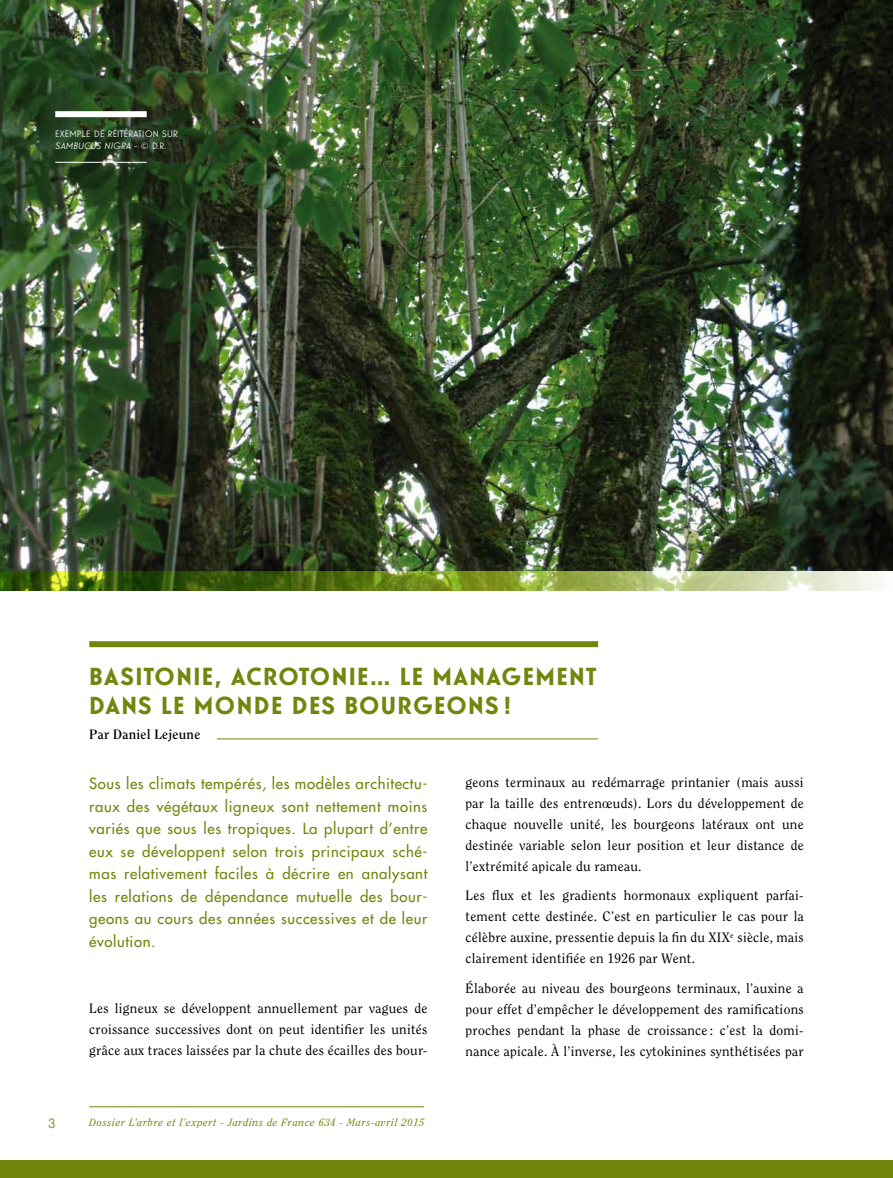
<style>
.page{position:relative;width:893px;height:1178px;background:#fff}
.page>*{position:absolute;margin:0;border:0;box-sizing:border-box;transform-origin:0 0}
.t1{font:700 24px/28.8px "Guildford Pro";letter-spacing:.06em;color:#70860d}
.t2{font:500 15px/22.5px "Futura Std";letter-spacing:.04em;color:#70860d;text-align:justify}
.t3{font:13.5px/21px "Clearface Std";letter-spacing:.02em;color:#000;text-align:justify}
.t4{font:700 13.5px "Clearface Std";letter-spacing:.02em;color:#000}
.t5{font:13.5px "Guildford Pro";color:#70860d}
.t6{font:italic 10.5px "Clearface Std";letter-spacing:.06em;color:#70860d}
.t7{font:9px/12px "Guildford Pro";letter-spacing:.02em;color:#fff}
.s1{font-style:italic}
</style>
<div class="page">
<hr style="left:89px;top:1106px;width:335px;height:1px;background:#70860d">
<div style="left:0;top:1160px;width:893px;height:18px;background:#70860d"></div>
<img style="left:0;top:0;width:893px;height:572px">
<div style="left:89px;top:641px;width:509px;height:6px;background:#70860d"></div>
<hr style="left:208px;top:738px;width:390px;height:1px;background:#70860d">
<svg style="left:0;top:572px;width:882px;height:19px;background:#81984a"></svg>
<div style="left:89px;top:723px;width:128px;height:20px;background:#fff"></div>
<div style="left:55px;top:111px;width:92px;height:6px;background:#fff"></div>
<hr style="left:55px;top:162px;width:92px;height:1px;background:#fff">
<p class="t7" style="left:55px;top:128px;width:124px">EXEMPLE DE RÉITÉRATION SUR<br><span class="s1">SAMBUCUS NIGRA</span> - © D.R.</p>
<h1 class="t1" style="left:89px;top:662px;width:509px">BASITONIE, ACROTONIE… LE MANAGEMENT<br>DANS LE MONDE DES BOURGEONS !</h1>
<p class="t4" style="left:89px;top:726px;width:113px">Par Daniel Lejeune</p>
<p class="t2" style="left:89px;top:772px;width:340px">Sous les climats tempérés, les modèles architectu&shy;raux des végétaux ligneux sont nettement moins variés que sous les tropiques. La plupart d’entre eux se développent selon trois principaux sché&shy;mas relativement faciles à décrire en analysant les relations de dépendance mutuelle des bour&shy;geons au cours des années successives et de leur évolution.</p>
<p class="t3" style="left:89px;top:998px;width:340px">Les ligneux se développent annuellement par vagues de croissance successives dont on peut identifier les unités grâce aux traces laissées par la chute des écailles des bour-</p>
<p class="t5" style="left:48px;top:1114px;width:8px">3</p>
<p class="t6" style="left:89px;top:1116px;width:337px">Dossier L’arbre et l’expert - Jardins de France 634 - Mars-avril 2015</p>
<p class="t3" style="left:466px;top:771px;width:340px">geons terminaux au redémarrage printanier (mais aussi par la taille des entrenœuds). Lors du développement de chaque nouvelle unité, les bourgeons latéraux ont une destinée variable selon leur position et leur distance de l’extrémité apicale du rameau.</p>
<p class="t3" style="left:466px;top:885px;width:340px">Les flux et les gradients hormonaux expliquent parfai&shy;tement cette destinée. C’est en particulier le cas pour la célèbre auxine, pressentie depuis la fin du XIX<sup>e</sup> siècle, mais clairement identifiée en 1926 par Went.</p>
<p class="t3" style="left:466px;top:977px;width:340px">Élaborée au niveau des bourgeons terminaux, l’auxine a pour effet d’empêcher le développement des ramifications proches pendant la phase de croissance : c’est la domi&shy;nance apicale. À l’inverse, les cytokinines synthétisées par</p>
</div>
